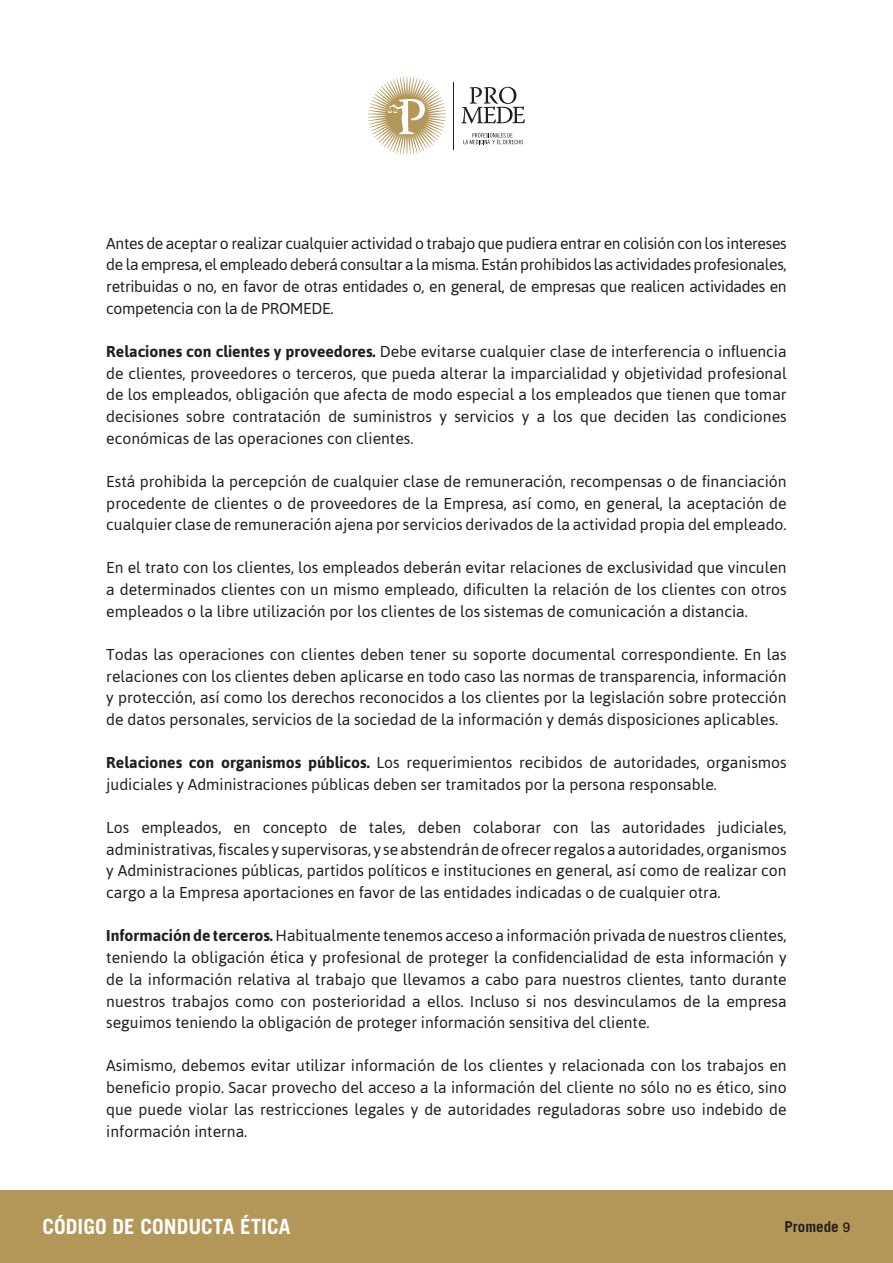
<style>
.page{position:relative;width:893px;height:1263px;background:#fff}
.page>*{position:absolute;margin:0;border:0;box-sizing:border-box;transform-origin:0 0}
.t1{font:700 21px "Trade Gothic LT Std";color:#fff}
.t2{font:15.75px/21.8px "Asap";color:#231f20;text-align:justify}
.t3{font:700 15px "Trade Gothic LT Std";color:#231f20}
.s1{font-weight:700}
.s2{font-family:"Helvetica Neue LT Std";font-weight:500;font-size:13.5px}
</style>
<div class="page">
<div style="left:0;top:1191px;width:893px;height:72px;background:#b39758"></div>
<hr style="left:453px;top:82px;width:1px;height:67px;background:#231f20">
<svg style="left:368px;top:77px;width:78px;height:78px"></svg>
<svg style="left:463px;top:133px;width:60px;height:11px"></svg>
<svg style="left:461px;top:87px;width:64px;height:37px"></svg>
<p class="t2" style="left:106px;top:232px;width:682px">Antes de aceptar o realizar cualquier actividad o trabajo que pudiera entrar en colisión con los intereses de la empresa, el empleado deberá consultar a la misma. Están prohibidos las actividades profesionales, retribuidas o no, en favor de otras entidades o, en general, de empresas que realicen actividades en competencia con la de PROMEDE.</p>
<p class="t2" style="left:106px;top:340px;width:682px"><span class="s1">Relaciones con clientes y proveedores.</span> Debe evitarse cualquier clase de interferencia o influencia de clientes, proveedores o terceros, que pueda alterar la imparcialidad y objetividad profesional de los empleados, obligación que afecta de modo especial a los empleados que tienen que tomar decisiones sobre contratación de suministros y servicios y a los que deciden las condiciones económicas de las operaciones con clientes.</p>
<p class="t2" style="left:106px;top:470px;width:682px">Está prohibida la percepción de cualquier clase de remuneración, recompensas o de financiación procedente de clientes o de proveedores de la Empresa, así como, en general, la aceptación de cualquier clase de remuneración ajena por servicios derivados de la actividad propia del empleado.</p>
<p class="t2" style="left:106px;top:557px;width:682px">En el trato con los clientes, los empleados deberán evitar relaciones de exclusividad que vinculen a determinados clientes con un mismo empleado, dificulten la relación de los clientes con otros empleados o la libre utilización por los clientes de los sistemas de comunicación a distancia.</p>
<p class="t2" style="left:106px;top:643px;width:682px">Todas las operaciones con clientes deben tener su soporte documental correspondiente. En las relaciones con los clientes deben aplicarse en todo caso las normas de transparencia, información y protección, así como los derechos reconocidos a los clientes por la legislación sobre protección de datos personales, servicios de la sociedad de la información y demás disposiciones aplicables.</p>
<p class="t2" style="left:106px;top:752px;width:682px"><span class="s1">Relaciones con organismos públicos.</span> Los requerimientos recibidos de autoridades, organismos judiciales y Administraciones públicas deben ser tramitados por la persona responsable.</p>
<p class="t2" style="left:106px;top:816px;width:682px">Los empleados, en concepto de tales, deben colaborar con las autoridades judiciales, administrativas, fiscales y supervisoras, y se abstendrán de ofrecer regalos a autoridades, organismos y Administraciones públicas, partidos políticos e instituciones en general, así como de realizar con cargo a la Empresa aportaciones en favor de las entidades indicadas o de cualquier otra.</p>
<p class="t2" style="left:106px;top:925px;width:682px"><span class="s1">Información de terceros.</span> Habitualmente tenemos acceso a información privada de nuestros clientes, teniendo la obligación ética y profesional de proteger la confidencialidad de esta información y de la información relativa al trabajo que llevamos a cabo para nuestros clientes, tanto durante nuestros trabajos como con posterioridad a ellos. Incluso si nos desvinculamos de la empresa seguimos teniendo la obligación de proteger información sensitiva del cliente.</p>
<p class="t2" style="left:106px;top:1055px;width:682px">Asimismo, debemos evitar utilizar información de los clientes y relacionada con los trabajos en beneficio propio. Sacar provecho del acceso a la información del cliente no sólo no es ético, sino que puede violar las restricciones legales y de autoridades reguladoras sobre uso indebido de información interna.</p>
<h1 class="t1" style="left:43px;top:1214px;width:249px">CÓDIGO DE CONDUCTA ÉTICA</h1>
<p class="t3" style="left:785px;top:1218px;width:67px">Promede <span class="s2">9</span></p>
</div>
